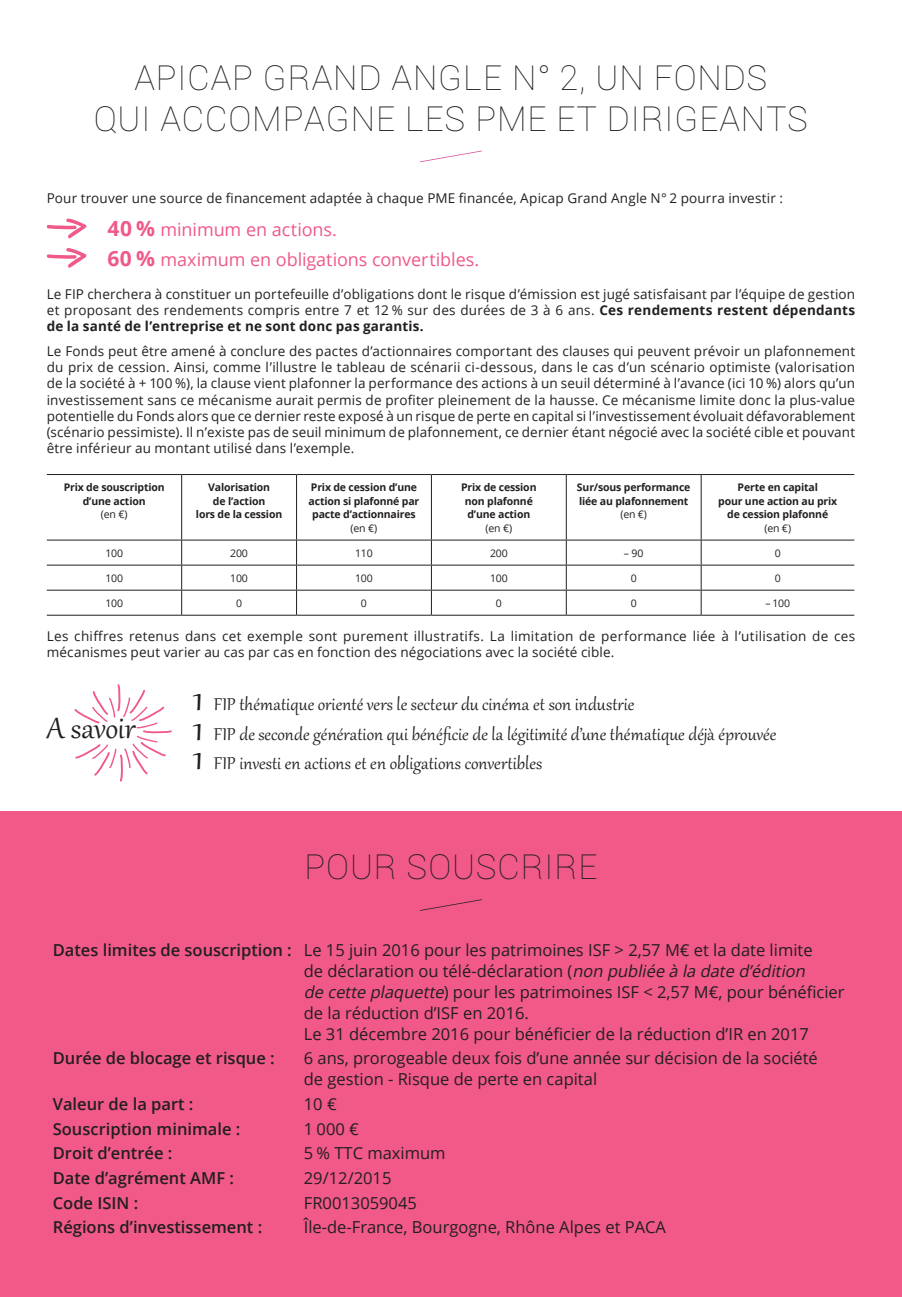
<style>
.page{position:relative;width:902px;height:1297px;background:#fff}
.page>*{position:absolute;margin:0;border:0;box-sizing:border-box;transform-origin:0 0}
.t1{font:36px "Gabriola";letter-spacing:-.005em;color:#231f20}
.Titre_bleu{font:100 34.5px/41.4px "Roboto";letter-spacing:.025em;color:#231f20;text-align:center}
.t2{font:21px "Gabriola";letter-spacing:.005em;color:#231f20}
.t3{font:18px "Open Sans";letter-spacing:-.005em;color:#f05988}
.Pour_souscrire_texte{font:16.5px/21px "Open Sans";color:#231f20}
.Pour_souscrire_texte-2{font:600 16.5px "Open Sans";color:#231f20}
.t4{font:13.5px/16.2px "Open Sans";letter-spacing:.015em;color:#231f20;text-align:justify}
.t5{font:700 10.5px/13.5px "Open Sans";letter-spacing:-.015em;color:#231f20;text-align:center}
.t6{font:10.5px "Open Sans";letter-spacing:-.015em;color:#231f20}
.s1{font-weight:700;font-size:21px}
.s2{font-weight:700}
.s3{font-size:45px}
.s4{font-style:italic}
</style>
<div class="page">
<div style="left:0;top:811px;width:901px;height:486px;background:#f05988"></div>
<svg style="left:46px;top:218px;width:41px;height:21px"></svg>
<svg style="left:46px;top:248px;width:41px;height:20px"></svg>
<hr style="left:47px;top:474px;width:135px;height:1px;background:#231f20">
<hr style="left:182px;top:474px;width:114px;height:1px;background:#231f20">
<hr style="left:181px;top:475px;width:1px;height:65px;background:#231f20">
<hr style="left:296px;top:474px;width:135px;height:1px;background:#231f20">
<hr style="left:296px;top:475px;width:1px;height:65px;background:#231f20">
<hr style="left:431px;top:474px;width:135px;height:1px;background:#231f20">
<hr style="left:431px;top:475px;width:1px;height:65px;background:#231f20">
<hr style="left:566px;top:474px;width:135px;height:1px;background:#231f20">
<hr style="left:566px;top:475px;width:1px;height:65px;background:#231f20">
<hr style="left:701px;top:474px;width:153px;height:1px;background:#231f20">
<hr style="left:700px;top:475px;width:1px;height:65px;background:#231f20">
<hr style="left:47px;top:540px;width:135px;height:1px;background:#231f20">
<hr style="left:182px;top:540px;width:114px;height:1px;background:#231f20">
<hr style="left:296px;top:540px;width:135px;height:1px;background:#231f20">
<hr style="left:431px;top:540px;width:135px;height:1px;background:#231f20">
<hr style="left:566px;top:540px;width:135px;height:1px;background:#231f20">
<hr style="left:701px;top:540px;width:153px;height:1px;background:#231f20">
<hr style="left:47px;top:565px;width:135px;height:1px;background:#231f20">
<hr style="left:182px;top:565px;width:114px;height:1px;background:#231f20">
<hr style="left:296px;top:565px;width:135px;height:1px;background:#231f20">
<hr style="left:431px;top:565px;width:135px;height:1px;background:#231f20">
<hr style="left:566px;top:565px;width:135px;height:1px;background:#231f20">
<hr style="left:701px;top:565px;width:153px;height:1px;background:#231f20">
<hr style="left:47px;top:590px;width:135px;height:1px;background:#231f20">
<hr style="left:182px;top:590px;width:114px;height:1px;background:#231f20">
<svg style="left:181px;top:540px;width:1px;height:75px"></svg>
<hr style="left:296px;top:590px;width:135px;height:1px;background:#231f20">
<svg style="left:296px;top:540px;width:1px;height:75px"></svg>
<hr style="left:431px;top:590px;width:135px;height:1px;background:#231f20">
<svg style="left:431px;top:540px;width:1px;height:75px"></svg>
<hr style="left:566px;top:590px;width:135px;height:1px;background:#231f20">
<svg style="left:566px;top:540px;width:1px;height:75px"></svg>
<hr style="left:701px;top:590px;width:153px;height:1px;background:#231f20">
<svg style="left:700px;top:540px;width:1px;height:75px"></svg>
<hr style="left:47px;top:615px;width:135px;height:1px;background:#231f20">
<hr style="left:182px;top:615px;width:114px;height:1px;background:#231f20">
<hr style="left:296px;top:615px;width:135px;height:1px;background:#231f20">
<hr style="left:431px;top:615px;width:135px;height:1px;background:#231f20">
<hr style="left:566px;top:615px;width:135px;height:1px;background:#231f20">
<hr style="left:701px;top:615px;width:153px;height:1px;background:#231f20">
<svg style="left:74px;top:684px;width:98px;height:98px"></svg>
<svg style="left:420px;top:899px;width:62px;height:12px"></svg>
<svg style="left:420px;top:151px;width:62px;height:11px"></svg>
<p class="Titre_bleu" style="left:94px;top:56px;width:716px">APICAP GRAND ANGLE N° 2, UN FONDS<br>QUI ACCOMPAGNE LES PME ET DIRIGEANTS</p>
<p class="t4" style="left:47px;top:189px;width:737px">Pour trouver une source de financement adaptée à chaque PME financée, Apicap Grand Angle N° 2 pourra investir :</p>
<p class="t3" style="left:107px;top:217px;width:231px"><span class="s1">40 %</span> minimum en actions.</p>
<p class="t3" style="left:107px;top:247px;width:373px"><span class="s1">60 %</span> maximum en obligations convertibles.</p>
<p class="t4" style="left:47px;top:286px;width:809px">Le FIP cherchera à constituer un portefeuille d’obligations dont le risque d’émission est jugé satisfaisant par l’équipe de gestion et proposant des rendements compris entre 7 et 12 % sur des durées de 3 à 6 ans. <span class="s2">Ces rendements restent dépendants de la santé de l’entreprise et ne sont donc pas garantis.</span></p>
<p class="t4" style="left:47px;top:343px;width:809px">Le Fonds peut être amené à conclure des pactes d’actionnaires comportant des clauses qui peuvent prévoir un plafonnement du prix de cession. Ainsi, comme l’illustre le tableau de scénarii ci-dessous, dans le cas d’un scénario optimiste (valorisation de la société à + 100 %), la clause vient plafonner la performance des actions à un seuil déterminé à l’avance (ici 10 %) alors qu’un investissement sans ce mécanisme aurait permis de profiter pleinement de la hausse. Ce mécanisme limite donc la plus-value potentielle du Fonds alors que ce dernier reste exposé à un risque de perte en capital si l’investissement évoluait défavorablement (scénario pessimiste). Il n’existe pas de seuil minimum de plafonnement, ce dernier étant négocié avec la société cible et pouvant être inférieur au montant utilisé dans l’exemple.</p>
<p class="t5" style="left:64px;top:480px;width:102px">Prix de souscription d’une action</p>
<p class="t6" style="left:101px;top:507px;width:28px">(en €)</p>
<p class="t5" style="left:577px;top:480px;width:115px;text-align:left">Sur/sous performance liée au plafonnement</p>
<p class="t6" style="left:620px;top:507px;width:28px">(en €)</p>
<p class="t5" style="left:196px;top:480px;width:88px">Valorisation<br>de l’action<br>lors de la cession</p>
<p class="t5" style="left:308px;top:480px;width:112px">Prix de cession d’une action si plafonné par pacte d’actionnaires</p>
<p class="t6" style="left:350px;top:521px;width:28px">(en €)</p>
<p class="t5" style="left:461px;top:480px;width:77px">Prix de cession non plafonné d’une action</p>
<p class="t6" style="left:485px;top:521px;width:28px">(en €)</p>
<p class="t5" style="left:718px;top:480px;width:121px">Perte en capital<br>pour une action au prix de cession plafonné</p>
<p class="t6" style="left:764px;top:521px;width:28px">(en €)</p>
<p class="t6" style="left:105px;top:546px;width:19px">100</p>
<p class="t6" style="left:230px;top:546px;width:19px">200</p>
<p class="t6" style="left:355px;top:546px;width:19px">110</p>
<p class="t6" style="left:490px;top:546px;width:19px">200</p>
<p class="t6" style="left:624px;top:546px;width:21px">– 90</p>
<p class="t6" style="left:774px;top:546px;width:8px">0</p>
<p class="t6" style="left:105px;top:571px;width:19px">100</p>
<p class="t6" style="left:230px;top:571px;width:19px">100</p>
<p class="t6" style="left:355px;top:571px;width:19px">100</p>
<p class="t6" style="left:490px;top:571px;width:19px">100</p>
<p class="t6" style="left:630px;top:571px;width:8px">0</p>
<p class="t6" style="left:774px;top:571px;width:8px">0</p>
<p class="t6" style="left:105px;top:596px;width:19px">100</p>
<p class="t6" style="left:236px;top:596px;width:8px">0</p>
<p class="t6" style="left:361px;top:596px;width:8px">0</p>
<p class="t6" style="left:496px;top:596px;width:8px">0</p>
<p class="t6" style="left:630px;top:596px;width:8px">0</p>
<p class="t6" style="left:765px;top:596px;width:26px">– 100</p>
<p class="t4" style="left:47px;top:627px;width:809px">Les chiffres retenus dans cet exemple sont purement illustratifs. La limitation de performance liée à l’utilisation de ces mécanismes peut varier au cas par cas en fonction des négociations avec la société cible.</p>
<p class="t2" style="left:193px;top:691px;width:443px"><span class="s3">1</span> FIP thématique orienté vers le secteur du cinéma et son industrie</p>
<p class="t2" style="left:193px;top:720px;width:584px"><span class="s3">1</span> FIP de seconde génération qui bénéficie de la légitimité d’une thématique déjà éprouvée</p>
<p class="t2" style="left:193px;top:750px;width:350px"><span class="s3">1</span> FIP investi en actions et en obligations convertibles</p>
<p class="t1" style="left:47px;top:705px;width:90px">A savoir</p>
<p class="Titre_bleu" style="left:304px;top:844px;width:294px">POUR SOUSCRIRE</p>
<p class="Pour_souscrire_texte-2" style="left:53px;top:938px;width:240px">Dates limites de souscription :</p>
<p class="Pour_souscrire_texte" style="left:304px;top:939px;width:542px">Le 15 juin 2016 pour les patrimoines ISF &gt; 2,57 M€ et la date limite<br>de déclaration ou télé-déclaration (<span class="s4">non publiée à la date d’édition<br>de cette plaquette</span>) pour les patrimoines ISF &lt; 2,57 M€, pour bénéficier de la réduction d’ISF en 2016.<br>Le 31 décembre 2016 pour bénéficier de la réduction d’IR en 2017</p>
<p class="Pour_souscrire_texte-2" style="left:53px;top:1047px;width:223px">Durée de blocage et risque :</p>
<p class="Pour_souscrire_texte" style="left:304px;top:1047px;width:515px">6 ans, prorogeable deux fois d’une année sur décision de la société de gestion - Risque de perte en capital</p>
<p class="Pour_souscrire_texte-2" style="left:53px;top:1093px;width:142px">Valeur de la part :</p>
<p class="Pour_souscrire_texte" style="left:304px;top:1093px;width:34px">10 €</p>
<p class="Pour_souscrire_texte-2" style="left:53px;top:1117px;width:189px">Souscription minimale :</p>
<p class="Pour_souscrire_texte" style="left:304px;top:1118px;width:57px">1 000 €</p>
<p class="Pour_souscrire_texte-2" style="left:53px;top:1142px;width:121px">Droit d’entrée :</p>
<p class="Pour_souscrire_texte" style="left:304px;top:1142px;width:143px">5 % TTC maximum</p>
<p class="Pour_souscrire_texte-2" style="left:53px;top:1166px;width:183px">Date d’agrément AMF :</p>
<p class="Pour_souscrire_texte" style="left:304px;top:1167px;width:89px">29/12/2015</p>
<p class="Pour_souscrire_texte-2" style="left:53px;top:1191px;width:87px">Code ISIN :</p>
<p class="Pour_souscrire_texte" style="left:304px;top:1192px;width:115px">FR0013059045</p>
<p class="Pour_souscrire_texte-2" style="left:53px;top:1216px;width:211px">Régions d’investissement :</p>
<p class="Pour_souscrire_texte" style="left:304px;top:1216px;width:364px">Île-de-France, Bourgogne, Rhône Alpes et PACA</p>
</div>
